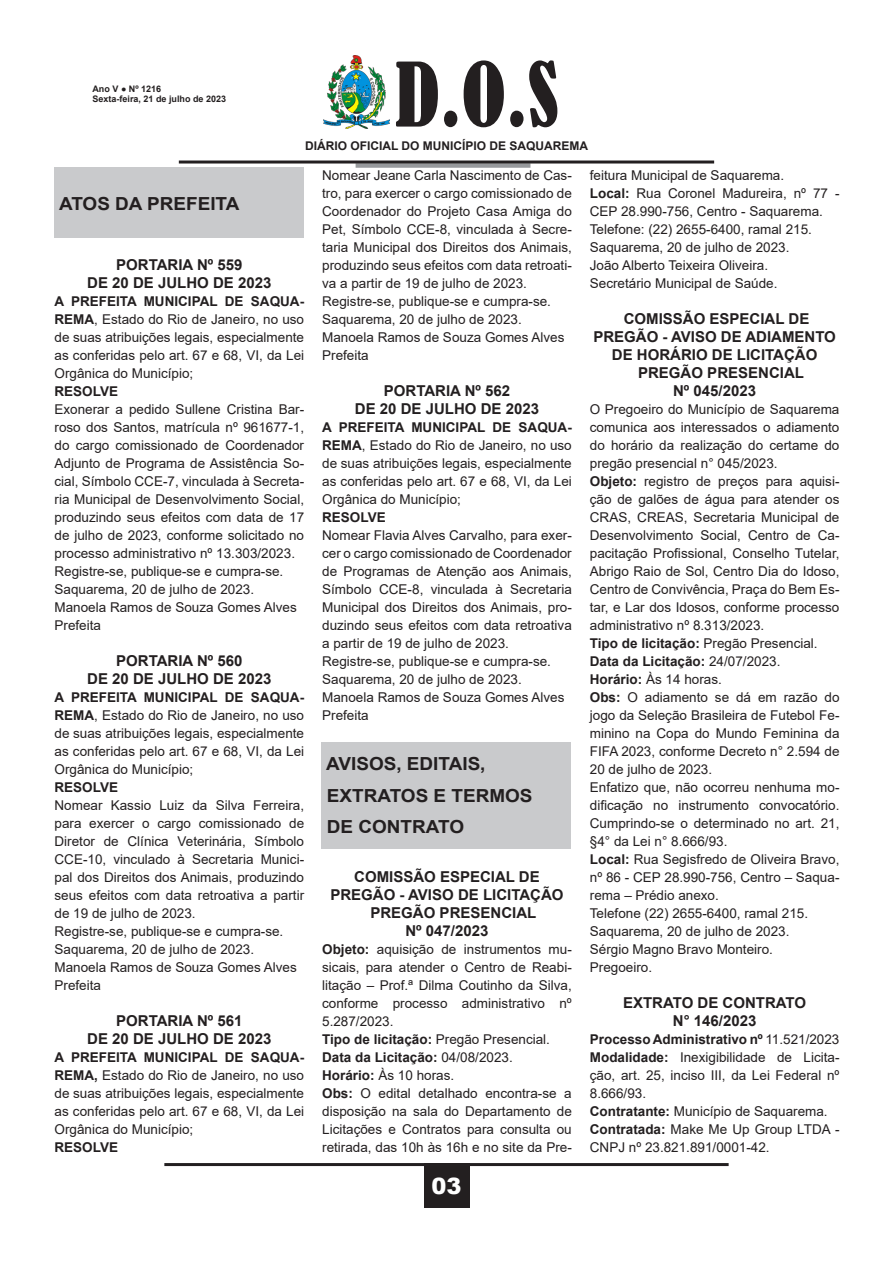
<style>
.page{position:relative;width:893px;height:1263px;background:#fff}
.page>*{position:absolute;margin:0;border:0;box-sizing:border-box;transform-origin:0 0}
.t1{font:condensed 82.5px "Bernard";color:#231f20}
.t2{font:900 22.5px "Arial";color:#fff}
.t3{font:700 18px "Arial";color:#231f20;scale:1.05 1}
.t4{font:700 15px/18px "Arial";color:#231f20;text-align:center}
.t5{font:13.5px/18px "Arial";color:#231f20;text-align:justify}
.t6{font:700 13.5px "Arial";color:#231f20}
.t7{font:700 12px "Arial";color:#231f20}
.t8{font:700 9px/10.8px "Arial";color:#231f20}
.s1{font-weight:700}
.s2{font-weight:400}
</style>
<div class="page">
<hr style="left:164px;top:1163px;width:565px;height:3px;background:#231f20">
<div style="left:424px;top:1163px;width:45px;height:45px;background:#231f20"></div>
<img style="left:324px;top:55px;width:65px;height:73px">
<div style="left:356px;top:163px;width:174px;height:5px;background:#97999c"></div>
<hr style="left:179px;top:161px;width:535px;height:3px;background:#231f20">
<div style="left:55px;top:168px;width:249px;height:70px;background:#c9cacc"></div>
<div style="left:322px;top:742px;width:249px;height:107px;background:#c9cacc"></div>
<p class="t8" style="left:92px;top:83px;width:135px">Ano V ● Nº 1216<br>Sexta-feira, 21 de julho de 2023</p>
<h1 class="t1" style="left:395px;top:47px;width:165px">D.O.S</h1>
<p class="t7" style="left:305px;top:137px;width:285px">DIÁRIO OFICIAL DO MUNICÍPIO DE SAQUAREMA</p>
<p class="t3" style="left:59px;top:190px;width:173px">ATOS DA PREFEITA</p>
<p class="t4" style="left:116px;top:256px;width:128px">PORTARIA Nº 559</p>
<p class="t4" style="left:87px;top:274px;width:186px">DE 20 DE JULHO DE 2023</p>
<p class="t5" style="left:55px;top:292px;width:251px"><span class="s1">A PREFEITA MUNICIPAL DE SAQUA-REMA</span>, Estado do Rio de Janeiro, no uso de suas atribuições legais, especialmente as conferidas pelo art. 67 e 68, VI, da Lei Orgânica do Município;</p>
<p class="t6" style="left:55px;top:382px;width:65px">RESOLVE</p>
<p class="t5" style="left:55px;top:400px;width:251px">Exonerar a pedido Sullene Cristina Bar&shy;roso dos Santos, matrícula nº 961677-1, do cargo comissionado de Coordenador Adjunto de Programa de Assistência So&shy;cial, Símbolo CCE-7, vinculada à Secreta&shy;ria Municipal de Desenvolvimento Social, produzindo seus efeitos com data de 17 de julho de 2023, conforme solicitado no processo administrativo nº 13.303/2023.</p>
<p class="t5" style="left:55px;top:562px;width:230px">Registre-se, publique-se e cumpra-se.</p>
<p class="t5" style="left:55px;top:580px;width:201px">Saquarema, 20 de julho de 2023.</p>
<p class="t5" style="left:55px;top:598px;width:244px">Manoela Ramos de Souza Gomes Alves</p>
<p class="t5" style="left:55px;top:616px;width:48px">Prefeita</p>
<p class="t4" style="left:116px;top:652px;width:128px">PORTARIA Nº 560</p>
<p class="t4" style="left:87px;top:670px;width:186px">DE 20 DE JULHO DE 2023</p>
<p class="t5" style="left:55px;top:688px;width:251px"><span class="s1">A PREFEITA MUNICIPAL DE SAQUA-REMA</span>, Estado do Rio de Janeiro, no uso de suas atribuições legais, especialmente as conferidas pelo art. 67 e 68, VI, da Lei Orgânica do Município;</p>
<p class="t6" style="left:55px;top:778px;width:65px">RESOLVE</p>
<p class="t5" style="left:55px;top:796px;width:251px">Nomear Kassio Luiz da Silva Ferreira, para exercer o cargo comissionado de Diretor de Clínica Veterinária, Símbolo CCE-10, vinculado à Secretaria Munici&shy;pal dos Direitos dos Animais, produzindo seus efeitos com data retroativa a partir de 19 de julho de 2023.</p>
<p class="t5" style="left:55px;top:922px;width:230px">Registre-se, publique-se e cumpra-se.</p>
<p class="t5" style="left:55px;top:940px;width:201px">Saquarema, 20 de julho de 2023.</p>
<p class="t5" style="left:55px;top:958px;width:244px">Manoela Ramos de Souza Gomes Alves</p>
<p class="t5" style="left:55px;top:976px;width:48px">Prefeita</p>
<p class="t4" style="left:116px;top:1012px;width:128px">PORTARIA Nº 561</p>
<p class="t4" style="left:87px;top:1030px;width:186px">DE 20 DE JULHO DE 2023</p>
<p class="t5" style="left:55px;top:1048px;width:251px"><span class="s1">A PREFEITA MUNICIPAL DE SAQUA-REMA,</span> Estado do Rio de Janeiro, no uso de suas atribuições legais, especialmente as conferidas pelo art. 67 e 68, VI, da Lei Orgânica do Município;</p>
<p class="t6" style="left:55px;top:1138px;width:65px">RESOLVE</p>
<p class="t5" style="left:322px;top:166px;width:251px">Nomear Jeane Carla Nascimento de Cas&shy;tro, para exercer o cargo comissionado de Coordenador do Projeto Casa Amiga do Pet, Símbolo CCE-8, vinculada à Secre&shy;taria Municipal dos Direitos dos Animais, produzindo seus efeitos com data retroati&shy;va a partir de 19 de julho de 2023.</p>
<p class="t5" style="left:322px;top:292px;width:230px">Registre-se, publique-se e cumpra-se.</p>
<p class="t5" style="left:322px;top:310px;width:201px">Saquarema, 20 de julho de 2023.</p>
<p class="t5" style="left:322px;top:328px;width:244px">Manoela Ramos de Souza Gomes Alves</p>
<p class="t5" style="left:322px;top:346px;width:48px">Prefeita</p>
<p class="t4" style="left:384px;top:382px;width:128px">PORTARIA Nº 562</p>
<p class="t4" style="left:355px;top:400px;width:186px">DE 20 DE JULHO DE 2023</p>
<p class="t5" style="left:322px;top:418px;width:251px"><span class="s1">A PREFEITA MUNICIPAL DE SAQUA-REMA</span>, Estado do Rio de Janeiro, no uso de suas atribuições legais, especialmente as conferidas pelo art. 67 e 68, VI, da Lei Orgânica do Município;</p>
<p class="t6" style="left:322px;top:508px;width:65px">RESOLVE</p>
<p class="t5" style="left:322px;top:526px;width:251px">Nomear Flavia Alves Carvalho, para exer&shy;cer o cargo comissionado de Coordenador de Programas de Atenção aos Animais, Símbolo CCE-8, vinculada à Secretaria Municipal dos Direitos dos Animais, pro&shy;duzindo seus efeitos com data retroativa a partir de 19 de julho de 2023.</p>
<p class="t5" style="left:322px;top:652px;width:230px">Registre-se, publique-se e cumpra-se.</p>
<p class="t5" style="left:322px;top:670px;width:201px">Saquarema, 20 de julho de 2023.</p>
<p class="t5" style="left:322px;top:688px;width:244px">Manoela Ramos de Souza Gomes Alves</p>
<p class="t5" style="left:322px;top:706px;width:48px">Prefeita</p>
<p class="t3" style="left:326px;top:751px;width:153px">AVISOS, EDITAIS,</p>
<p class="t3" style="left:327px;top:783px;width:197px">EXTRATOS E TERMOS</p>
<p class="t3" style="left:327px;top:814px;width:132px">DE CONTRATO</p>
<p class="t4" style="left:354px;top:868px;width:187px">COMISSÃO ESPECIAL DE</p>
<p class="t4" style="left:330px;top:886px;width:235px">PREGÃO - AVISO DE LICITAÇÃO</p>
<p class="t4" style="left:370px;top:904px;width:167px">PREGÃO PRESENCIAL</p>
<p class="t4" style="left:405px;top:922px;width:85px">Nº 047/2023</p>
<p class="t5" style="left:322px;top:940px;width:251px"><span class="s1">Objeto:</span> aquisição de instrumentos mu&shy;sicais, para atender o Centro de Reabi&shy;litação – Prof.ª Dilma Coutinho da Silva, conforme processo administrativo nº 5.287/2023.</p>
<p class="t5" style="left:322px;top:1030px;width:229px"><span class="s1">Tipo de licitação:</span> Pregão Presencial.</p>
<p class="t6" style="left:322px;top:1048px;width:192px">Data da Licitação: <span class="s2">04/08/2023.</span></p>
<p class="t5" style="left:322px;top:1066px;width:134px"><span class="s1">Horário:</span> Às 10 horas.</p>
<p class="t5" style="left:322px;top:1084px;width:251px"><span class="s1">Obs:</span> O edital detalhado encontra-se a disposição na sala do Departamento de Licitações e Contratos para consulta ou retirada, das 10h às 16h e no site da Pre-</p>
<h2 class="t2" style="left:431px;top:1170px;width:32px">03</h2>
<p class="t5" style="left:590px;top:166px;width:196px">feitura Municipal de Saquarema.</p>
<p class="t5" style="left:590px;top:184px;width:251px"><span class="s1">Local:</span> Rua Coronel Madureira, nº 77 -<br>CEP 28.990-756, Centro - Saquarema.</p>
<p class="t5" style="left:590px;top:220px;width:224px">Telefone: (22) 2655-6400, ramal 215.</p>
<p class="t5" style="left:590px;top:238px;width:201px">Saquarema, 20 de julho de 2023.</p>
<p class="t5" style="left:590px;top:256px;width:180px">João Alberto Teixeira Oliveira.</p>
<p class="t5" style="left:590px;top:274px;width:189px">Secretário Municipal de Saúde.</p>
<p class="t4" style="left:624px;top:310px;width:187px">COMISSÃO ESPECIAL DE</p>
<p class="t4" style="left:593px;top:328px;width:244px">PREGÃO - AVISO DE ADIAMENTO<br>DE HORÁRIO DE LICITAÇÃO</p>
<p class="t4" style="left:638px;top:364px;width:167px">PREGÃO PRESENCIAL</p>
<p class="t4" style="left:673px;top:382px;width:85px">Nº 045/2023</p>
<p class="t5" style="left:590px;top:400px;width:251px">O Pregoeiro do Município de Saquarema comunica aos interessados o adiamento do horário da realização do certame do pregão presencial n° 045/2023.</p>
<p class="t5" style="left:590px;top:472px;width:251px"><span class="s1">Objeto:</span> registro de preços para aquisi&shy;ção de galões de água para atender os CRAS, CREAS, Secretaria Municipal de Desenvolvimento Social, Centro de Ca&shy;pacitação Profissional, Conselho Tutelar, Abrigo Raio de Sol, Centro Dia do Idoso, Centro de Convivência, Praça do Bem Es&shy;tar, e Lar dos Idosos, conforme processo administrativo nº 8.313/2023.</p>
<p class="t5" style="left:590px;top:634px;width:229px"><span class="s1">Tipo de licitação:</span> Pregão Presencial.</p>
<p class="t6" style="left:590px;top:652px;width:192px">Data da Licitação: <span class="s2">24/07/2023.</span></p>
<p class="t5" style="left:590px;top:670px;width:134px"><span class="s1">Horário:</span> Às 14 horas.</p>
<p class="t5" style="left:590px;top:688px;width:251px"><span class="s1">Obs:</span> O adiamento se dá em razão do jogo da Seleção Brasileira de Futebol Fe&shy;minino na Copa do Mundo Feminina da FIFA 2023, conforme Decreto n° 2.594 de 20 de julho de 2023.</p>
<p class="t5" style="left:590px;top:778px;width:251px">Enfatizo que, não ocorreu nenhuma mo&shy;dificação no instrumento convocatório.<br>Cumprindo-se o determinado no art. 21, §4° da Lei n° 8.666/93.</p>
<p class="t5" style="left:590px;top:850px;width:251px"><span class="s1">Local:</span> Rua Segisfredo de Oliveira Bravo, nº 86 - CEP 28.990-756, Centro – Saqua&shy;rema – Prédio anexo.</p>
<p class="t5" style="left:590px;top:904px;width:220px">Telefone (22) 2655-6400, ramal 215.</p>
<p class="t5" style="left:590px;top:922px;width:201px">Saquarema, 20 de julho de 2023.</p>
<p class="t5" style="left:590px;top:940px;width:185px">Sérgio Magno Bravo Monteiro.</p>
<p class="t5" style="left:590px;top:958px;width:64px">Pregoeiro.</p>
<p class="t4" style="left:623px;top:994px;width:185px">EXTRATO DE CONTRATO</p>
<p class="t4" style="left:673px;top:1012px;width:85px">N° 146/2023</p>
<p class="t6" style="left:590px;top:1030px;width:251px">Processo Administrativo nº <span class="s2">11.521/2023</span></p>
<p class="t5" style="left:590px;top:1048px;width:251px"><span class="s1">Modalidade:</span> Inexigibilidade de Licita&shy;ção, art. 25, inciso III, da Lei Federal nº 8.666/93.</p>
<p class="t5" style="left:590px;top:1102px;width:239px"><span class="s1">Contratante:</span> Município de Saquarema.</p>
<p class="t5" style="left:590px;top:1120px;width:251px"><span class="s1">Contratada:</span> Make Me Up Group LTDA -<br>CNPJ nº 23.821.891/0001-42.</p>
</div>
